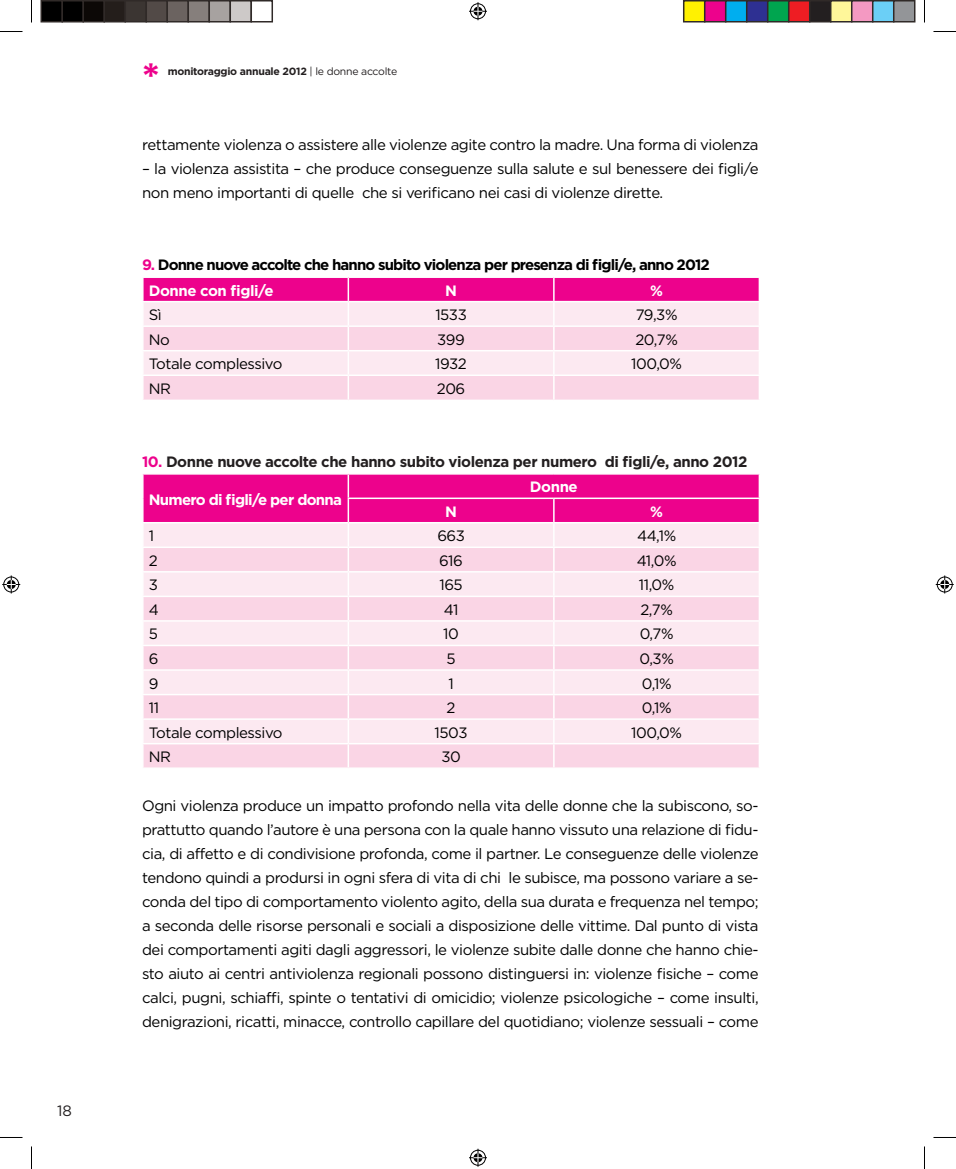
<style>
.page{position:relative;width:956px;height:1169px;background:#fff}
.page>*{position:absolute;margin:0;border:0;box-sizing:border-box;transform-origin:0 0}
.t1{font:700 40.8px "Gotham";color:#ed028c;scale:1.08 1}
.t2{font:15px/24px "Gotham";letter-spacing:-.03em;color:#000}
.t3{font:700 15px/25.2px "Gotham";letter-spacing:-.06em;color:#000}
.t4{font:700 15px "Gotham";letter-spacing:-.03em;color:#231f20}
.t5{font:700 15px "Gotham";letter-spacing:-.05em;color:#fff}
.t6{font:15px "Gotham";color:#231f20}
.t7{font:700 10.5px "Gotham";letter-spacing:-.025em;color:#231f20}
.s1{font-weight:400}
.s2{color:#ed028c}
.s3{color:#fff}
</style>
<div class="page">
<svg style="left:143px;top:277px;width:617px;height:122px;background:#f8b7da"></svg>
<svg style="left:143px;top:474px;width:617px;height:293px;background:#f9bedd"></svg>
<svg style="left:0;top:31px;width:22px;height:1px"></svg>
<svg style="left:933px;top:31px;width:23px;height:1px"></svg>
<svg style="left:0;top:1137px;width:22px;height:1px"></svg>
<svg style="left:933px;top:1137px;width:23px;height:1px"></svg>
<svg style="left:31px;top:0;width:1px;height:23px"></svg>
<svg style="left:31px;top:1146px;width:1px;height:23px"></svg>
<svg style="left:924px;top:0;width:1px;height:23px"></svg>
<svg style="left:924px;top:1146px;width:1px;height:23px"></svg>
<svg style="left:469px;top:2px;width:18px;height:18px"></svg>
<svg style="left:469px;top:1148px;width:18px;height:18px"></svg>
<svg style="left:2px;top:575px;width:18px;height:18px"></svg>
<svg style="left:936px;top:575px;width:18px;height:18px"></svg>
<div style="left:41px;top:1px;width:21px;height:21px;background:#000"></div>
<div style="left:40px;top:0;width:23px;height:23px;border:2px solid #302a28"></div>
<div style="left:62px;top:1px;width:21px;height:21px;background:#000"></div>
<div style="left:62px;top:0;width:22px;height:23px;border:2px solid #302a28"></div>
<div style="left:83px;top:1px;width:21px;height:21px;background:#0c0806"></div>
<div style="left:82px;top:0;width:23px;height:23px;border:2px solid #302a28"></div>
<div style="left:104px;top:1px;width:21px;height:21px;background:#241e1b"></div>
<div style="left:104px;top:0;width:22px;height:23px;border:2px solid #302a28"></div>
<div style="left:125px;top:1px;width:21px;height:21px;background:#3b3532"></div>
<div style="left:124px;top:0;width:23px;height:23px;border:2px solid #302a28"></div>
<div style="left:146px;top:1px;width:21px;height:21px;background:#524a47"></div>
<div style="left:146px;top:0;width:22px;height:23px;border:2px solid #302a28"></div>
<div style="left:167px;top:1px;width:21px;height:21px;background:#6b6360"></div>
<div style="left:166px;top:0;width:23px;height:23px;border:2px solid #302a28"></div>
<div style="left:188px;top:1px;width:21px;height:21px;background:#867f7c"></div>
<div style="left:188px;top:0;width:22px;height:23px;border:2px solid #302a28"></div>
<div style="left:209px;top:1px;width:21px;height:21px;background:#a7a2a0"></div>
<div style="left:208px;top:0;width:23px;height:23px;border:2px solid #302a28"></div>
<div style="left:230px;top:1px;width:21px;height:21px;background:#cdc9c8"></div>
<div style="left:230px;top:0;width:22px;height:23px;border:2px solid #302a28"></div>
<div style="left:250px;top:0;width:23px;height:23px;border:2px solid #302a28"></div>
<div style="left:684px;top:1px;width:21px;height:21px;background:#fff101"></div>
<div style="left:683px;top:0;width:22px;height:23px;border:2px solid #302a28"></div>
<div style="left:705px;top:1px;width:21px;height:21px;background:#ed028c"></div>
<div style="left:704px;top:0;width:22px;height:23px;border:2px solid #302a28"></div>
<div style="left:726px;top:1px;width:21px;height:21px;background:#00aeef"></div>
<div style="left:725px;top:0;width:22px;height:23px;border:2px solid #302a28"></div>
<div style="left:747px;top:1px;width:21px;height:21px;background:#2e3092"></div>
<div style="left:746px;top:0;width:22px;height:23px;border:2px solid #302a28"></div>
<div style="left:768px;top:1px;width:21px;height:21px;background:#00a54f"></div>
<div style="left:767px;top:0;width:22px;height:23px;border:2px solid #302a28"></div>
<div style="left:789px;top:1px;width:21px;height:21px;background:#ee1d23"></div>
<div style="left:788px;top:0;width:22px;height:23px;border:2px solid #302a28"></div>
<div style="left:810px;top:1px;width:21px;height:21px;background:#231f20"></div>
<div style="left:809px;top:0;width:22px;height:23px;border:2px solid #302a28"></div>
<div style="left:831px;top:1px;width:21px;height:21px;background:#fff79a"></div>
<div style="left:830px;top:0;width:22px;height:23px;border:2px solid #302a28"></div>
<div style="left:852px;top:1px;width:21px;height:21px;background:#f499c2"></div>
<div style="left:851px;top:0;width:22px;height:23px;border:2px solid #302a28"></div>
<div style="left:873px;top:1px;width:21px;height:21px;background:#6bcff6"></div>
<div style="left:872px;top:0;width:22px;height:23px;border:2px solid #302a28"></div>
<div style="left:894px;top:1px;width:21px;height:21px;background:#939598"></div>
<div style="left:893px;top:0;width:22px;height:23px;border:2px solid #302a28"></div>
<p class="t6" style="left:57px;top:1102px;width:16px">18</p>
<h1 class="t1" style="left:142px;top:54px;width:19px">*</h1>
<p class="t7" style="left:168px;top:65px;width:231px">monitoraggio annuale 2012 <span class="s1">| le donne accolte</span></p>
<p class="t2" style="left:142px;top:133px;width:618px">rettamente violenza o assistere alle violenze agite contro la madre. Una forma di violenza</p>
<p class="t2" style="left:142px;top:157px;width:618px">– la violenza assistita – che produce conseguenze sulla salute e sul benessere dei figli/e non meno importanti di quelle che si verificano nei casi di violenze dirette.</p>
<p class="t3" style="left:149px;top:252px;width:562px;text-indent:-7px"><span class="s2">9.</span> Donne nuove accolte che hanno subito violenza per presenza di figli/e, anno 2012<br><span class="s3">Donne con figli/e</span></p>
<p class="t5" style="left:445px;top:282px;width:13px">N</p>
<p class="t5" style="left:650px;top:282px;width:14px">%</p>
<p class="t2" style="left:149px;top:302px;width:15px">Sì</p>
<p class="t2" style="left:435px;top:302px;width:33px">1533</p>
<p class="t2" style="left:636px;top:302px;width:43px">79,3%</p>
<p class="t2" style="left:149px;top:327px;width:23px">No</p>
<p class="t2" style="left:437px;top:327px;width:29px">399</p>
<p class="t2" style="left:635px;top:327px;width:44px">20,7%</p>
<p class="t2" style="left:149px;top:352px;width:135px">Totale complessivo</p>
<p class="t2" style="left:435px;top:352px;width:33px">1932</p>
<p class="t2" style="left:631px;top:352px;width:52px">100,0%</p>
<p class="t2" style="left:149px;top:376px;width:24px">NR</p>
<p class="t2" style="left:437px;top:376px;width:30px">206</p>
<p class="t4" style="left:142px;top:453px;width:607px"><span class="s2">10.</span> Donne nuove accolte che hanno subito violenza per numero di figli/e, anno 2012</p>
<p class="t5" style="left:149px;top:490px;width:195px">Numero di figli/e per donna</p>
<p class="t5" style="left:530px;top:478px;width:49px">Donne</p>
<p class="t5" style="left:445px;top:503px;width:13px">N</p>
<p class="t5" style="left:650px;top:503px;width:14px">%</p>
<p class="t2" style="left:149px;top:523px;width:7px">1</p>
<p class="t2" style="left:437px;top:523px;width:29px">663</p>
<p class="t2" style="left:637px;top:523px;width:41px">44,1%</p>
<p class="t2" style="left:149px;top:548px;width:10px">2</p>
<p class="t2" style="left:439px;top:548px;width:25px">616</p>
<p class="t2" style="left:637px;top:548px;width:41px">41,0%</p>
<p class="t2" style="left:149px;top:573px;width:11px">3</p>
<p class="t2" style="left:439px;top:573px;width:25px">165</p>
<p class="t2" style="left:639px;top:573px;width:37px">11,0%</p>
<p class="t2" style="left:149px;top:597px;width:12px">4</p>
<p class="t2" style="left:444px;top:597px;width:16px">41</p>
<p class="t2" style="left:640px;top:597px;width:34px">2,7%</p>
<p class="t2" style="left:149px;top:622px;width:11px">5</p>
<p class="t2" style="left:443px;top:622px;width:17px">10</p>
<p class="t2" style="left:640px;top:622px;width:35px">0,7%</p>
<p class="t2" style="left:149px;top:646px;width:11px">6</p>
<p class="t2" style="left:446px;top:646px;width:11px">5</p>
<p class="t2" style="left:639px;top:646px;width:36px">0,3%</p>
<p class="t2" style="left:149px;top:671px;width:11px">9</p>
<p class="t2" style="left:448px;top:671px;width:7px">1</p>
<p class="t2" style="left:642px;top:671px;width:31px">0,1%</p>
<p class="t2" style="left:149px;top:695px;width:12px">11</p>
<p class="t2" style="left:447px;top:695px;width:10px">2</p>
<p class="t2" style="left:642px;top:695px;width:31px">0,1%</p>
<p class="t2" style="left:149px;top:720px;width:135px">Totale complessivo</p>
<p class="t2" style="left:435px;top:720px;width:34px">1503</p>
<p class="t2" style="left:631px;top:720px;width:52px">100,0%</p>
<p class="t2" style="left:149px;top:744px;width:24px">NR</p>
<p class="t2" style="left:441px;top:744px;width:21px">30</p>
<p class="t2" style="left:142px;top:793px;width:618px;text-align:justify">Ogni violenza produce un impatto profondo nella vita delle donne che la subiscono, so&shy;prattutto quando l’autore è una persona con la quale hanno vissuto una relazione di fidu&shy;cia, di affetto e di condivisione profonda, come il partner. Le conseguenze delle violenze tendono quindi a prodursi in ogni sfera di vita di chi le subisce, ma possono variare a se&shy;conda del tipo di comportamento violento agito, della sua durata e frequenza nel tempo; a seconda delle risorse personali e sociali a disposizione delle vittime. Dal punto di vista dei comportamenti agiti dagli aggressori, le violenze subite dalle donne che hanno chie&shy;sto aiuto ai centri antiviolenza regionali possono distinguersi in: violenze fisiche – come calci, pugni, schiaffi, spinte o tentativi di omicidio; violenze psicologiche – come insulti, denigrazioni, ricatti, minacce, controllo capillare del quotidiano; violenze sessuali – come</p>
</div>
